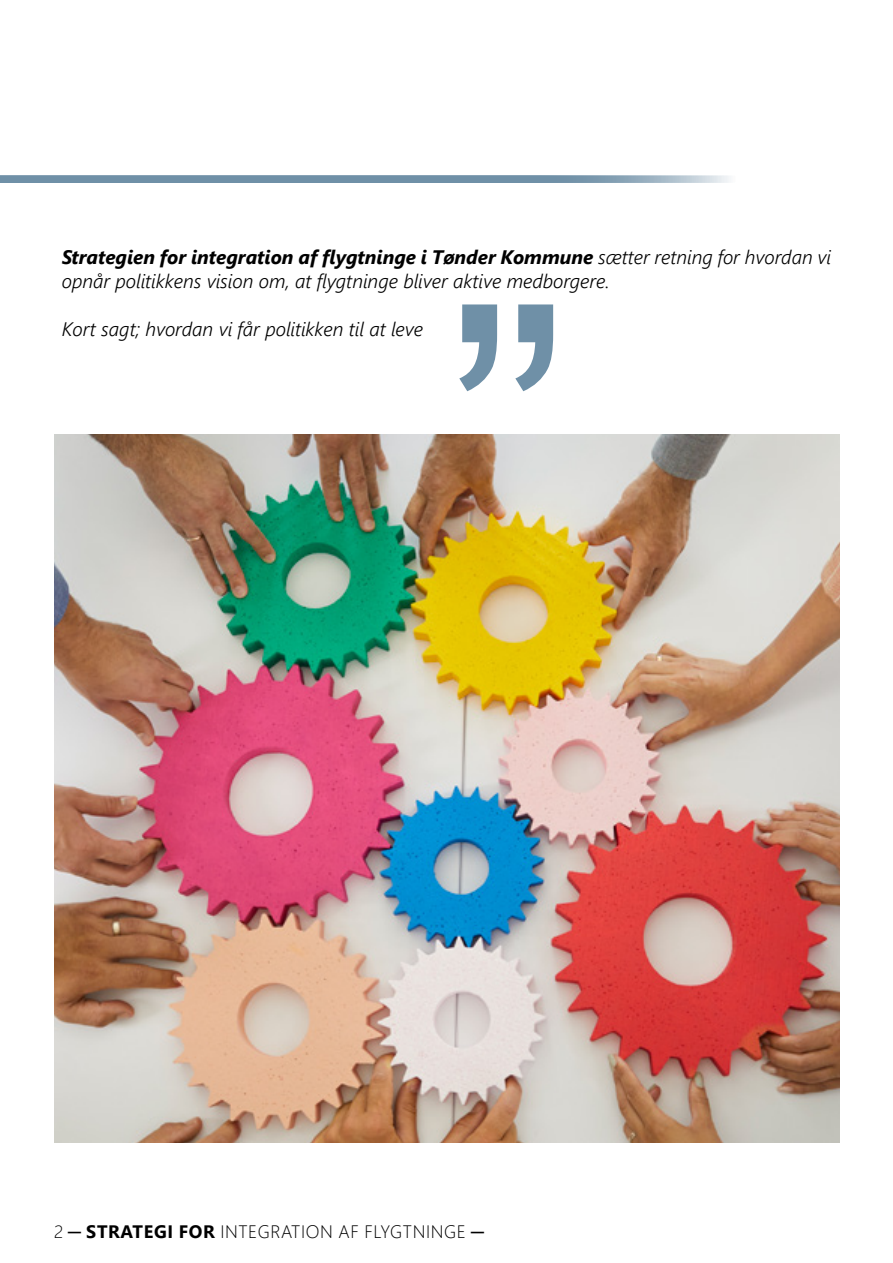
<style>
.page{position:relative;width:893px;height:1263px;background:#fff}
.page>*{position:absolute;margin:0;border:0;box-sizing:border-box;transform-origin:0 0}
.t1{font:370.2px "Arial";color:#6f90a7}
.t2{font:italic 300 19.5px/24px "Segoe UI";color:#000}
.t3{font:300 18px "Segoe UI";letter-spacing:.035em;color:#000}
.s1{font-weight:700}
.s2{font-family:"Century Gothic";font-weight:700}
</style>
<div class="page">
<img style="left:54px;top:435px;width:785px;height:708px">
<svg style="left:0;top:175px;width:729px;height:8px;fill:#6f90a7"></svg>
<p class="t2" style="left:62px;top:242px;width:771px"><span class="s1">Strategien for integration af flygtninge i Tønder Kommune</span> sætter retning for hvordan vi opnår politikkens vision om, at flygtninge bliver aktive medborgere.</p>
<p class="t2" style="left:62px;top:314px;width:363px">Kort sagt; hvordan vi får politikken til at leve</p>
<p class="t1" style="left:446px;top:-43px;width:125px">„</p>
<p class="t3" style="left:54px;top:1215px;width:431px">2 <span class="s2">─</span> <span class="s1">STRATEGI FOR</span> INTEGRATION AF FLYGTNINGE <span class="s2">─</span></p>
</div>
